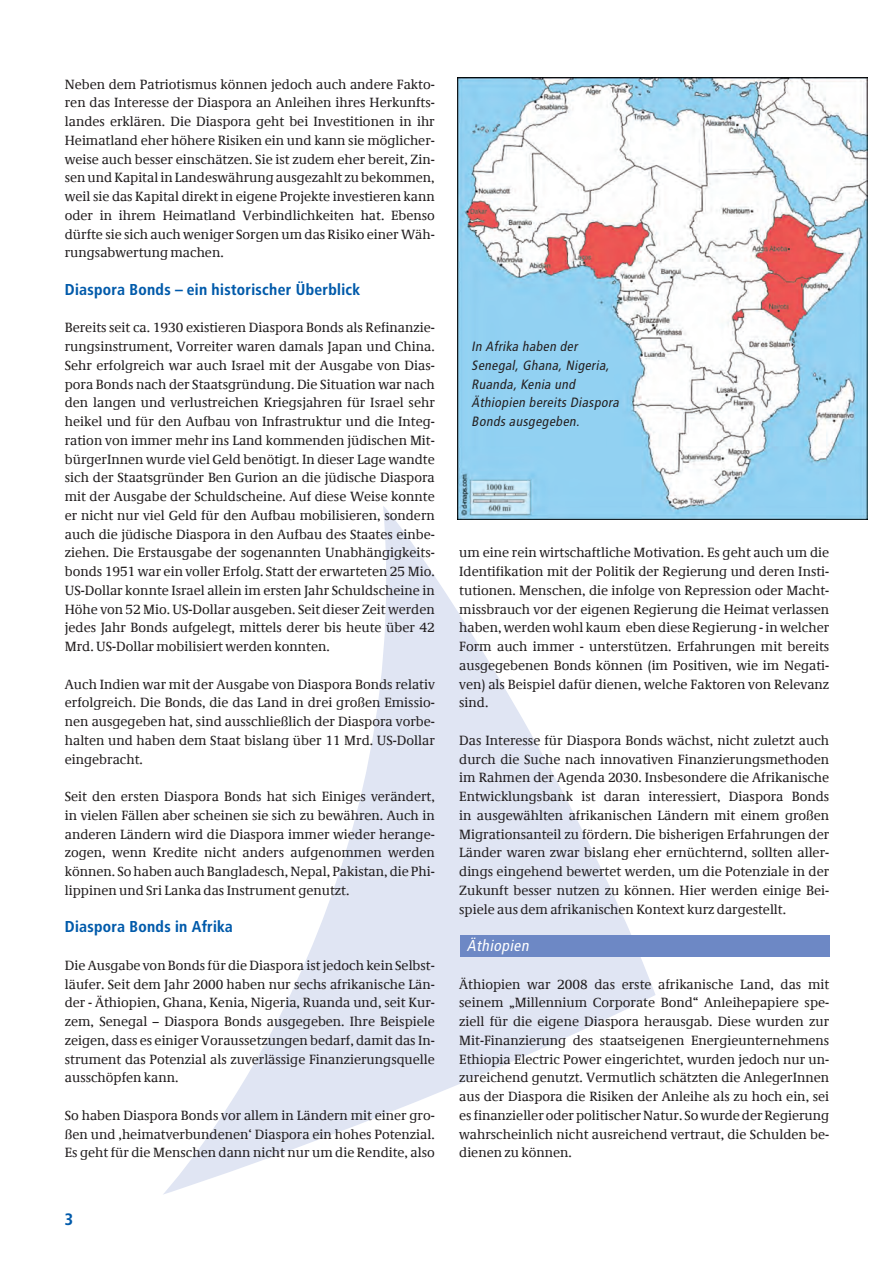
<style>
.page{position:relative;width:893px;height:1263px;background:#fff}
.page>*{position:absolute;margin:0;border:0;box-sizing:border-box;transform-origin:0 0}
.t1{font:700 16.5px "Transit";color:#015aaa}
.Absatz{font:700 15.75px "Transit";color:#015aaa}
.Absatz-2{font:italic 15.75px "Transit";color:#fff}
.Zwischenüberschrift{font:13.5px/18.8px "Demos Com";color:#231f20;text-align:justify}
.Copy{font:italic 13.5px/18.8px "Transit";color:#231f20}
</style>
<div class="page">
<svg style="left:163px;top:506px;width:493px;height:689px"></svg>
<div style="left:460px;top:935px;width:370px;height:22px;background:#6d88c5"></div>
<img style="left:458px;top:77px;width:410px;height:443px">
<p class="Zwischenüberschrift" style="left:65px;top:75px;width:371px">Neben dem Patriotismus können jedoch auch andere Fakto&shy;ren das Interesse der Diaspora an Anleihen ihres Herkunfts&shy;landes erklären. Die Diaspora geht bei Investitionen in ihr Heimatland eher höhere Risiken ein und kann sie möglicher&shy;weise auch besser einschätzen. Sie ist zudem eher bereit, Zin&shy;sen und Kapital in Landeswährung ausgezahlt zu bekommen, weil sie das Kapital direkt in eigene Projekte investieren kann oder in ihrem Heimatland Verbindlichkeiten hat. Ebenso dürfte sie sich auch weniger Sorgen um das Risiko einer Wäh&shy;rungsabwertung machen.</p>
<p class="Absatz" style="left:65px;top:280px;width:297px">Diaspora Bonds – ein historischer Überblick</p>
<p class="Zwischenüberschrift" style="left:65px;top:319px;width:371px">Bereits seit ca. 1930 existieren Diaspora Bonds als Refinanzie&shy;rungsinstrument, Vorreiter waren damals Japan und China.<br>Sehr erfolgreich war auch Israel mit der Ausgabe von Dias&shy;pora Bonds nach der Staatsgründung. Die Situation war nach den langen und verlustreichen Kriegsjahren für Israel sehr heikel und für den Aufbau von Infrastruktur und die Integ&shy;ration von immer mehr ins Land kommenden jüdischen Mit&shy;bürgerInnen wurde viel Geld benötigt. In dieser Lage wandte sich der Staatsgründer Ben Gurion an die jüdische Diaspora mit der Ausgabe der Schuldscheine. Auf diese Weise konnte er nicht nur viel Geld für den Aufbau mobilisieren, sondern auch die jüdische Diaspora in den Aufbau des Staates einbe&shy;ziehen. Die Erstausgabe der sogenannten Unabhängigkeits&shy;bonds 1951 war ein voller Erfolg. Statt der erwarteten 25 Mio.<br>US-Dollar konnte Israel allein im ersten Jahr Schuldscheine in Höhe von 52 Mio. US-Dollar ausgeben. Seit dieser Zeit werden jedes Jahr Bonds aufgelegt, mittels derer bis heute über 42<br>Mrd. US-Dollar mobilisiert werden konnten.</p>
<p class="Zwischenüberschrift" style="left:65px;top:675px;width:371px">Auch Indien war mit der Ausgabe von Diaspora Bonds relativ erfolgreich. Die Bonds, die das Land in drei großen Emissio&shy;nen ausgegeben hat, sind ausschließlich der Diaspora vorbe&shy;halten und haben dem Staat bislang über 11 Mrd. US-Dollar eingebracht.</p>
<p class="Zwischenüberschrift" style="left:65px;top:787px;width:371px">Seit den ersten Diaspora Bonds hat sich Einiges verändert, in vielen Fällen aber scheinen sie sich zu bewähren. Auch in anderen Ländern wird die Diaspora immer wieder herange&shy;zogen, wenn Kredite nicht anders aufgenommen werden können. So haben auch Bangladesch, Nepal, Pakistan, die Phi&shy;lippinen und Sri Lanka das Instrument genutzt.</p>
<p class="Absatz" style="left:65px;top:917px;width:170px">Diaspora Bonds in Afrika</p>
<p class="Zwischenüberschrift" style="left:65px;top:956px;width:371px">Die Ausgabe von Bonds für die Diaspora ist jedoch kein Selbst&shy;läufer. Seit dem Jahr 2000 haben nur sechs afrikanische Län&shy;der - Äthiopien, Ghana, Kenia, Nigeria, Ruanda und, seit Kur&shy;zem, Senegal – Diaspora Bonds ausgegeben. Ihre Beispiele zeigen, dass es einiger Voraussetzungen bedarf, damit das In&shy;strument das Potenzial als zuverlässige Finanzierungsquelle ausschöpfen kann.</p>
<p class="Zwischenüberschrift" style="left:65px;top:1106px;width:371px">So haben Diaspora Bonds vor allem in Ländern mit einer gro&shy;ßen und ‚heimatverbundenen‘ Diaspora ein hohes Potenzial.<br>Es geht für die Menschen dann nicht nur um die Rendite, also</p>
<p class="t1" style="left:65px;top:1209px;width:10px">3</p>
<p class="Copy" style="left:472px;top:337px;width:111px">In Afrika haben der</p>
<p class="Copy" style="left:472px;top:356px;width:142px">Senegal,Ghana,Nigeria,<br>Ruanda,Kenia und</p>
<p class="Copy" style="left:472px;top:393px;width:152px">Äthiopien bereits Diaspora<br>Bonds ausgegeben.</p>
<p class="Zwischenüberschrift" style="left:459px;top:544px;width:371px">um eine rein wirtschaftliche Motivation. Es geht auch um die Identifikation mit der Politik der Regierung und deren Insti&shy;tutionen. Menschen, die infolge von Repression oder Macht&shy;missbrauch vor der eigenen Regierung die Heimat verlassen haben, werden wohl kaum eben diese Regierung - in welcher Form auch immer - unterstützen. Erfahrungen mit bereits ausgegebenen Bonds können (im Positiven, wie im Negati&shy;ven) als Beispiel dafür dienen, welche Faktoren von Relevanz sind.</p>
<p class="Zwischenüberschrift" style="left:459px;top:731px;width:371px">Das Interesse für Diaspora Bonds wächst, nicht zuletzt auch durch die Suche nach innovativen Finanzierungsmethoden im Rahmen der Agenda 2030. Insbesondere die Afrikanische Entwicklungsbank ist daran interessiert, Diaspora Bonds in ausgewählten afrikanischen Ländern mit einem großen Migrationsanteil zu fördern. Die bisherigen Erfahrungen der Länder waren zwar bislang eher ernüchternd, sollten aller&shy;dings eingehend bewertet werden, um die Potenziale in der Zukunft besser nutzen zu können. Hier werden einige Bei&shy;spiele aus dem afrikanischen Kontext kurz dargestellt.</p>
<p class="Absatz-2" style="left:467px;top:936px;width:67px">Äthiopien</p>
<p class="Zwischenüberschrift" style="left:459px;top:975px;width:371px">Äthiopien war 2008 das erste afrikanische Land, das mit seinem „Millennium Corporate Bond“ Anleihepapiere spe&shy;ziell für die eigene Diaspora herausgab. Diese wurden zur Mit-Finanzierung des staatseigenen Energieunternehmens Ethiopia Electric Power eingerichtet, wurden jedoch nur un&shy;zureichend genutzt. Vermutlich schätzten die AnlegerInnen aus der Diaspora die Risiken der Anleihe als zu hoch ein, sei es finanzieller oder politischer Natur. So wurde der Regierung wahrscheinlich nicht ausreichend vertraut, die Schulden be&shy;dienen zu können.</p>
</div>
